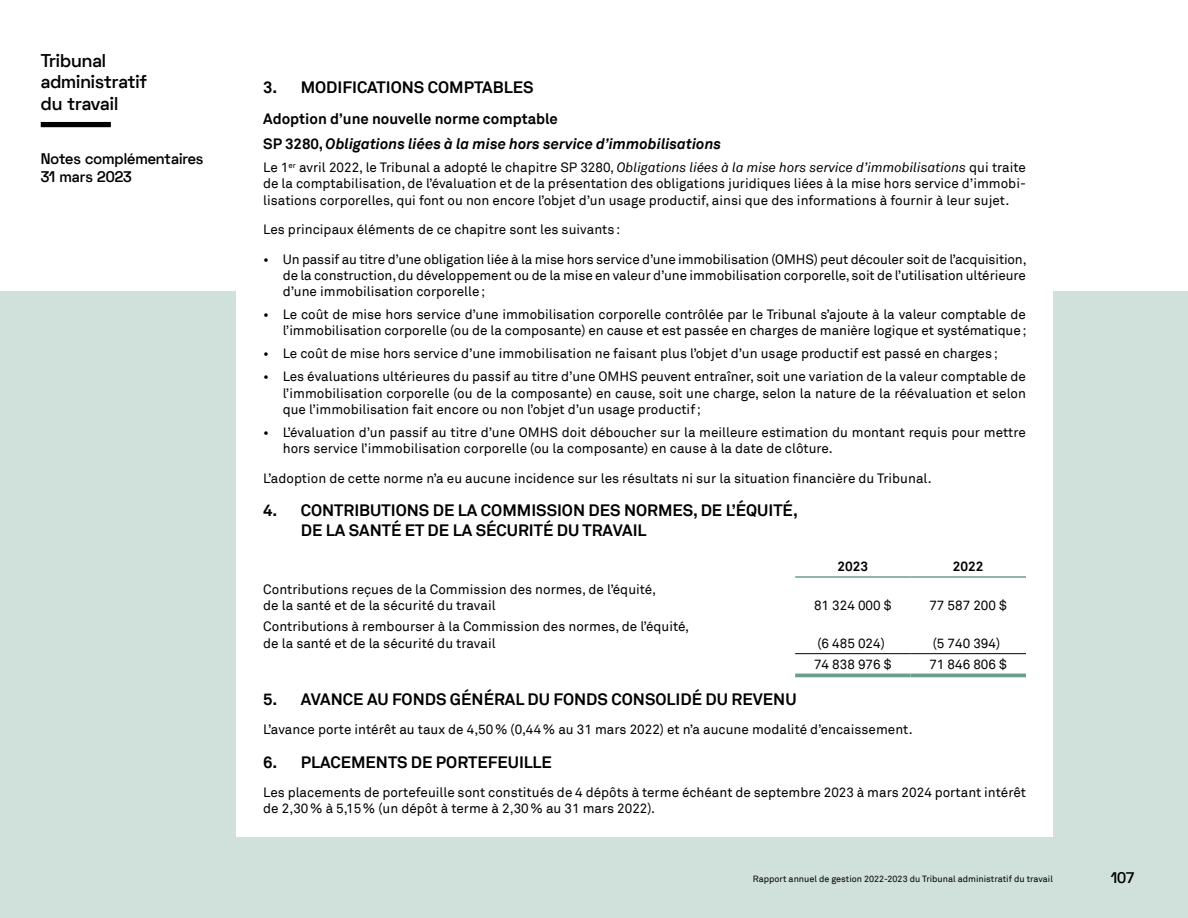
<style>
.page{position:relative;width:1188px;height:918px;background:#fff}
.page>*{position:absolute;margin:0;border:0;box-sizing:border-box;transform-origin:0 0}
.t1{font:600 18px/21.6px "Space Grotesk";color:#000}
.t2{font:700 16.5px/19.8px "Akkurat";color:#000}
.t3{font:italic 700 15px "Akkurat";color:#000}
.t4{font:700 15px "Akkurat";color:#000}
.t5{font:600 15px/18px "Space Grotesk";color:#000}
.t6{font:13.5px/16.2px "Akkurat";color:#000}
.t7{font:700 13.5px "Akkurat";color:#000}
.t8{font:9px "Akkurat";color:#000}
.s1{font-style:normal}
.s2{font-style:italic}
</style>
<div class="page">
<div style="left:0;top:291px;width:1188px;height:627px;background:#d0e0db"></div>
<div style="left:236px;top:54px;width:817px;height:783px;background:#fff"></div>
<div style="left:41px;top:122px;width:70px;height:5px;background:#000"></div>
<hr style="left:795px;top:576px;width:116px;height:2px;background:#6a9e8f">
<hr style="left:911px;top:576px;width:115px;height:2px;background:#6a9e8f">
<hr style="left:795px;top:674px;width:116px;height:3px;background:#6a9e8f">
<hr style="left:911px;top:674px;width:115px;height:3px;background:#6a9e8f">
<hr style="left:795px;top:653px;width:116px;height:1px;background:#000">
<hr style="left:911px;top:653px;width:115px;height:1px;background:#000">
<h1 class="t1" style="left:41px;top:50px;width:108px">Tribunal administratif du travail</h1>
<p class="t5" style="left:41px;top:150px;width:164px">Notes complémentaires<br>31 mars 2023</p>
<h3 class="t2" style="left:263px;top:77px;width:272px">3. MODIFICATIONS COMPTABLES</h3>
<h4 class="t4" style="left:263px;top:110px;width:296px">Adoption d’une nouvelle norme comptable</h4>
<h4 class="t3" style="left:263px;top:134px;width:459px"><span class="s1">SP 3280,</span> Obligations liées à la mise hors service d’immobilisations</h4>
<p class="t6" style="left:263px;top:160px;width:764px;text-align:justify">Le 1<sup>er</sup> avril 2022, le Tribunal a adopté le chapitre SP 3280, <span class="s2">Obligations liées à la mise hors service d’immobilisations</span> qui traite de la comptabilisation, de l’évaluation et de la présentation des obligations juridiques liées à la mise hors service d’immobi&shy;lisations corporelles, qui font ou non encore l’objet d’un usage productif, ainsi que des informations à fournir à leur sujet.</p>
<p class="t6" style="left:263px;top:222px;width:359px">Les principaux éléments de ce chapitre sont les suivants:</p>
<p class="t6" style="left:283px;top:251px;width:745px;text-align:justify;text-indent:-20px">• Un passif au titre d’une obligation liée à la mise hors service d’une immobilisation (OMHS) peut découler soit de l’acquisition, de la construction, du développement ou de la mise en valeur d’une immobilisation corporelle, soit de l’utilisation ultérieure d’une immobilisation corporelle;</p>
<p class="t6" style="left:263px;top:307px;width:765px;text-align:right">• Le coût de mise hors service d’une immobilisation corporelle contrôlée par le Tribunal s’ajoute à la valeur comptable de l’immobilisation corporelle (ou de la composante) en cause et est passée en charges de manière logique et systématique;</p>
<p class="t6" style="left:263px;top:346px;width:736px">• Le coût de mise hors service d’une immobilisation ne faisant plus l’objet d’un usage productif est passé en charges;</p>
<p class="t6" style="left:283px;top:369px;width:745px;text-align:justify;text-indent:-20px">• Les évaluations ultérieures du passif au titre d’une OMHS peuvent entraîner, soit une variation de la valeur comptable de l’immobilisation corporelle (ou de la composante) en cause, soit une charge, selon la nature de la réévaluation et selon que l’immobilisation fait encore ou non l’objet d’un usage productif;</p>
<p class="t6" style="left:283px;top:424px;width:745px;text-indent:-20px">• L’évaluation d’un passif au titre d’une OMHS doit déboucher sur la meilleure estimation du montant requis pour mettre hors service l’immobilisation corporelle (ou la composante) en cause à la date de clôture.</p>
<p class="t6" style="left:263px;top:470px;width:670px">L’adoption de cette norme n’a eu aucune incidence sur les résultats ni sur la situation financière du Tribunal.</p>
<h3 class="t2" style="left:301px;top:500px;width:499px;text-indent:-38px">4. CONTRIBUTIONS DE LA COMMISSION DES NORMES, DE L’ÉQUITÉ,<br>DE LA SANTÉ ET DE LA SÉCURITÉ DU TRAVAIL</h3>
<p class="t7" style="left:838px;top:558px;width:32px">2023</p>
<p class="t7" style="left:953px;top:558px;width:32px">2022</p>
<p class="t6" style="left:263px;top:581px;width:394px">Contributions reçues de la Commission des normes, de l’équité, de la santé et de la sécurité du travail</p>
<p class="t6" style="left:814px;top:597px;width:79px">81 324 000 $</p>
<p class="t6" style="left:929px;top:597px;width:79px">77 587 200 $</p>
<p class="t6" style="left:263px;top:619px;width:428px">Contributions à rembourser à la Commission des normes, de l’équité, de la santé et de la sécurité du travail</p>
<p class="t6" style="left:817px;top:635px;width:69px">(6 485 024)</p>
<p class="t6" style="left:933px;top:635px;width:69px">(5 740 394)</p>
<p class="t6" style="left:814px;top:657px;width:79px">74 838 976 $</p>
<p class="t6" style="left:929px;top:657px;width:79px">71 846 806 $</p>
<h3 class="t2" style="left:263px;top:689px;width:535px">5. AVANCE AU FONDS GÉNÉRAL DU FONDS CONSOLIDÉ DU REVENU</h3>
<p class="t6" style="left:263px;top:722px;width:651px">L’avance porte intérêt au taux de 4,50% (0,44% au 31 mars 2022) et n’a aucune modalité d’encaissement.</p>
<h3 class="t2" style="left:263px;top:752px;width:290px">6. PLACEMENTS DE PORTEFEUILLE</h3>
<p class="t6" style="left:263px;top:785px;width:764px">Les placements de portefeuille sont constitués de 4 dépôts à terme échéant de septembre 2023 à mars 2024 portant intérêt de 2,30% à 5,15% (un dépôt à terme à 2,30% au 31 mars 2022).</p>
<p class="t8" style="left:753px;top:874px;width:302px">Rapport annuel de gestion 2022-2023 du Tribunal administratif du travail</p>
<p class="t5" style="left:1111px;top:869px;width:25px">107</p>
</div>
